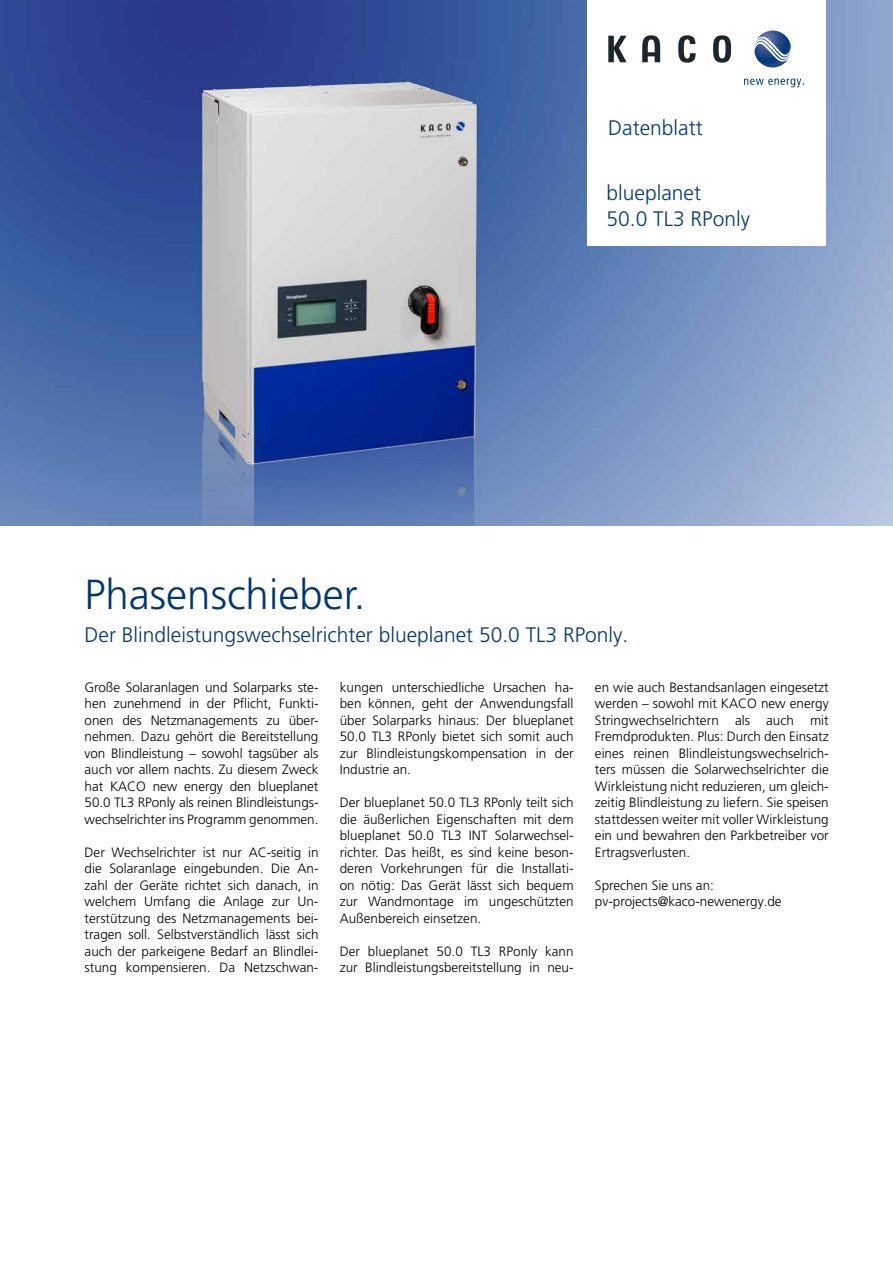
<style>
.page{position:relative;width:893px;height:1263px;background:#fff}
.page>*{position:absolute;margin:0;border:0;box-sizing:border-box;transform-origin:0 0}
.t1{font:300 42px "Frutiger LT Pro";color:#003770}
.t2{font:300 21px "Frutiger LT Pro";color:#003770}
.t3{font:300 21px/25.5px "Frutiger LT Pro";color:#003a78}
.t4{font:300 13.5px/16.5px "Frutiger LT Pro";color:#000;text-align:justify}
</style>
<div class="page">
<img style="left:0;top:0;width:893px;height:526px">
<img style="left:193px;top:68px;width:292px;height:458px">
<div style="left:587px;top:0;width:238px;height:245px;background:#fff"></div>
<svg style="left:608px;top:35px;width:123px;height:28px"></svg>
<svg style="left:754px;top:31px;width:37px;height:37px"></svg>
<svg style="left:744px;top:79px;width:60px;height:8px"></svg>
<h2 class="t3" style="left:608px;top:116px;width:96px">Datenblatt</h2>
<h2 class="t3" style="left:607px;top:180px;width:145px">blueplanet<br>50.0 TL3 RPonly</h2>
<h1 class="t1" style="left:85px;top:570px;width:282px">Phasenschieber.</h1>
<h2 class="t2" style="left:85px;top:623px;width:545px">Der Blindleistungswechselrichter blueplanet 50.0 TL3 RPonly.</h2>
<p class="t4" style="left:85px;top:679px;width:235px">Große Solaranlagen und Solarparks ste&shy;hen zunehmend in der Pflicht, Funkti&shy;onen des Netzmanagements zu über&shy;nehmen. Dazu gehört die Bereitstellung von Blindleistung – sowohl tagsüber als auch vor allem nachts. Zu diesem Zweck hat KACO new energy den blueplanet 50.0 TL3 RPonly als reinen Blindleistungs&shy;wechselrichter ins Programm genommen.</p>
<p class="t4" style="left:85px;top:844px;width:235px">Der Wechselrichter ist nur AC-seitig in die Solaranlage eingebunden. Die An&shy;zahl der Geräte richtet sich danach, in welchem Umfang die Anlage zur Un&shy;terstützung des Netzmanagements bei&shy;tragen soll. Selbstverständlich lässt sich auch der park eigene Bedarf an Blindlei&shy;stung kompensieren. Da Netzschwan-</p>
<p class="t4" style="left:595px;top:679px;width:235px">en wie auch Bestandsanlagen eingesetzt werden – sowohl mit KACO new energy Stringwechselrichtern als auch mit Fremdprodukten. Plus: Durch den Einsatz eines reinen Blindleistungswechselrich&shy;ters müssen die Solarwechselrichter die Wirkleistung nicht reduzieren, um gleich&shy;zeitig Blindleistung zu liefern. Sie speisen stattdessen weiter mit voller Wirkleistung ein und bewahren den Parkbetreiber vor Ertragsverlusten.</p>
<p class="t4" style="left:595px;top:877px;width:188px">Sprechen Sie uns an: pv-projects@kaco-newenergy.de</p>
<p class="t4" style="left:340px;top:679px;width:235px">kungen unterschiedliche Ursachen ha&shy;ben können, geht der Anwendungsfall über Solarparks hinaus: Der blueplanet 50.0 TL3 RPonly bietet sich somit auch zur Blindleistungskompensation in der Industrie an.</p>
<p class="t4" style="left:340px;top:794px;width:235px">Der blueplanet 50.0 TL3 RPonly teilt sich die äußerlichen Eigenschaften mit dem blueplanet 50.0 TL3 INT Solarwechsel&shy;richter. Das heißt, es sind keine beson&shy;deren Vorkehrungen für die Installati&shy;on nötig: Das Gerät lässt sich bequem zur Wandmontage im ungeschützten Außenbereich einsetzen.</p>
<p class="t4" style="left:340px;top:943px;width:235px">Der blueplanet 50.0 TL3 RPonly kann zur Blindleistungsbereitstellung in neu-</p>
</div>
